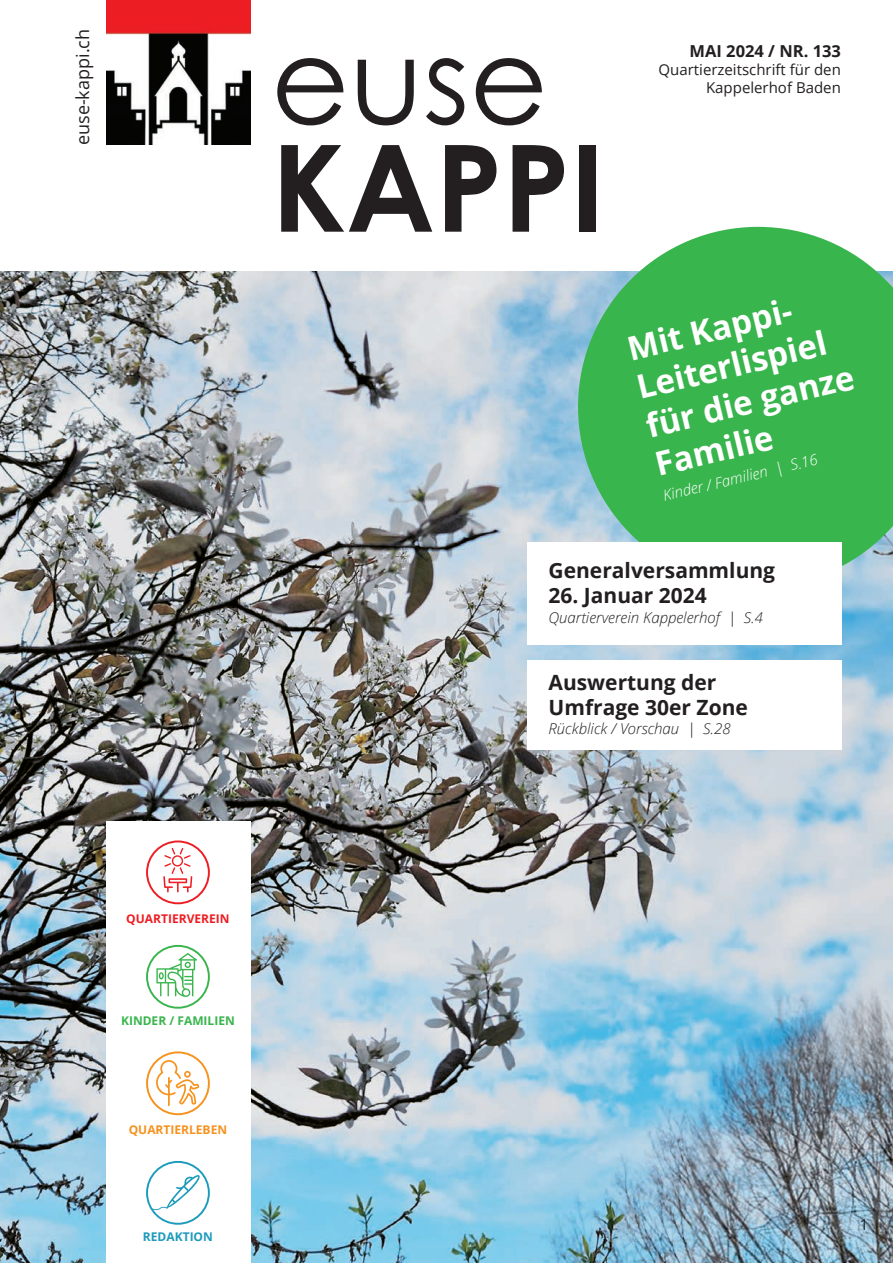
<style>
.page{position:relative;width:893px;height:1263px;background:#fff}
.page>*{position:absolute;margin:0;border:0;box-sizing:border-box;transform-origin:0 0}
.t1{font:700 120.6px "Century Gothic";color:#231f20}
.t2{font:120.6px "Century Gothic";color:#231f20}
.t3{font:700 33px/39.6px "Open Sans";color:#fff}
.t4{font:700 21px/25.2px "Open Sans";color:#231f20}
.t5{font:18px "Open Sans";color:#231f20}
.t6{font:700 16.5px "Open Sans";color:#231f20}
.t7{font:italic 300 15px "Open Sans";color:#231f20}
.t8{font:15px/18px "Open Sans";color:#231f20;text-align:right}
.t9{font:italic 300 15px "Open Sans";color:#fff}
.t10{font:700 12px "Open Sans";color:#39b54d}
.t11{font:700 12px "Open Sans";color:#ee1d23}
.t12{font:700 12px "Open Sans";color:#f6921e}
.t13{font:700 12px "Open Sans";color:#1d9bbc}
</style>
<div class="page">
<img style="left:0;top:271px;width:893px;height:992px">
<svg style="left:578px;top:227px;width:315px;height:360px;background:#4ebb63"></svg>
<div style="left:527px;top:542px;width:315px;height:103px;background:#fff"></div>
<div style="left:527px;top:660px;width:315px;height:90px;background:#fff"></div>
<div style="left:106px;top:821px;width:145px;height:442px;background:#fff"></div>
<svg style="left:146px;top:840px;width:64px;height:64px"></svg>
<svg style="left:146px;top:945px;width:64px;height:64px"></svg>
<svg style="left:146px;top:1051px;width:64px;height:64px"></svg>
<svg style="left:146px;top:1161px;width:64px;height:64px"></svg>
<img style="left:107px;top:0;width:144px;height:144px">
<p class="t5" style="left:70px;top:145px;width:118px;rotate:-90deg">euse-kappi.ch</p>
<h1 class="t2" style="left:271px;top:7px;width:278px">euse</h1>
<h1 class="t1" style="left:271px;top:112px;width:334px">KAPPI</h1>
<p class="t6" style="left:690px;top:39px;width:153px">MAI 2024 / NR. 133</p>
<p class="t8" style="left:659px;top:60px;width:184px">Quartierzeitschrift für den<br>Kappelerhof Baden</p>
<h2 class="t3" style="left:622px;top:330px;width:215px;rotate:-14deg">Mit Kappi-<br>Leiterlispiel für die ganze<br>Familie</h2>
<p class="t9" style="left:661px;top:486px;width:160px;rotate:-14deg">Kinder / Familien | S.16</p>
<p class="t4" style="left:549px;top:557px;width:228px">Generalversammlung</p>
<p class="t4" style="left:549px;top:582px;width:160px">26. Januar 2024</p>
<p class="t7" style="left:549px;top:607px;width:216px">Quartierverein Kappelerhof | S.4</p>
<p class="t4" style="left:549px;top:669px;width:201px">Auswertung der<br>Umfrage 30er Zone</p>
<p class="t7" style="left:549px;top:718px;width:184px">Rückblick / Vorschau | S.28</p>
<p class="t11" style="left:126px;top:910px;width:105px">QUARTIERVEREIN</p>
<p class="t10" style="left:121px;top:1012px;width:115px">KINDER / FAMILIEN</p>
<p class="t12" style="left:129px;top:1121px;width:100px">QUARTIERLEBEN</p>
<p class="t13" style="left:143px;top:1228px;width:71px">REDAKTION</p>
<p class="t8" style="left:860px;top:1215px;width:10px">1</p>
</div>
